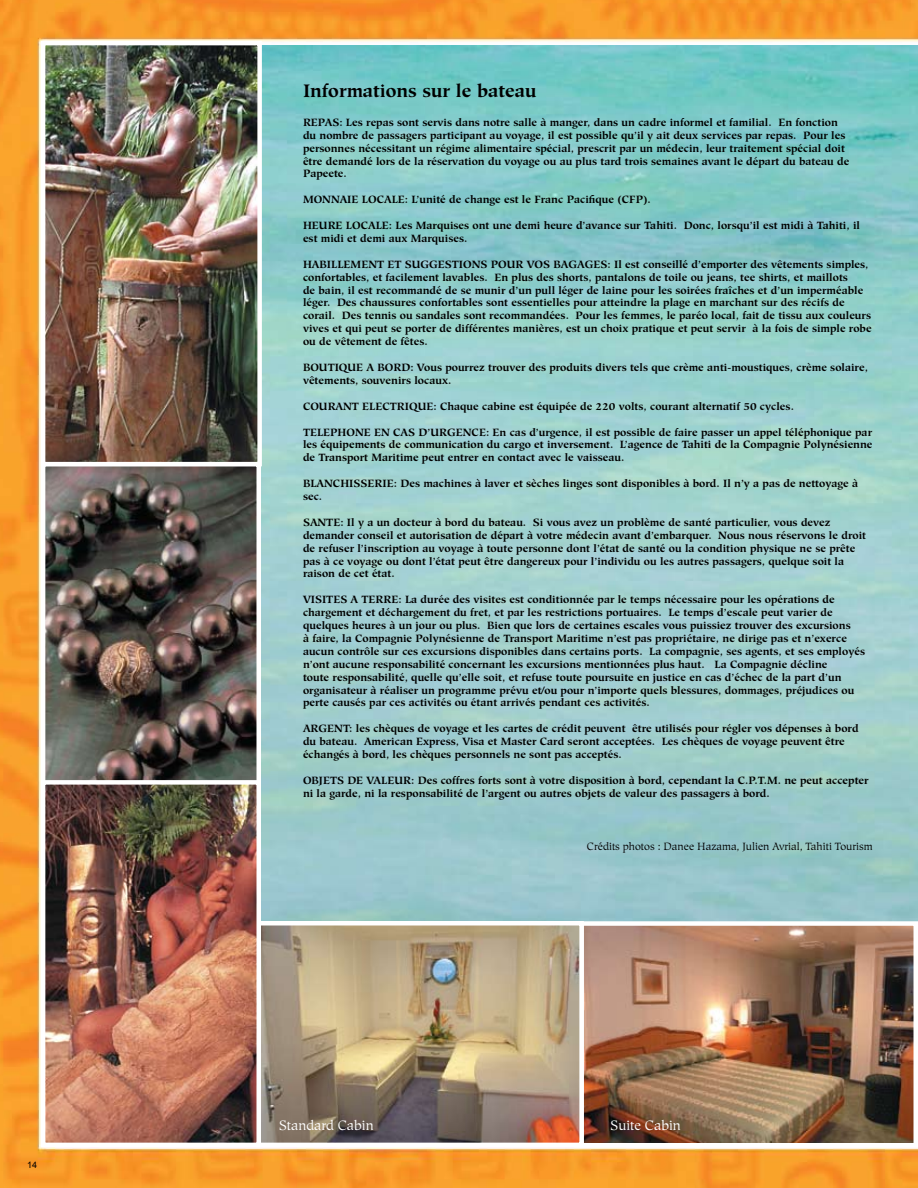
<style>
.page{position:relative;width:918px;height:1188px;background:#fff}
.page>*{position:absolute;margin:0;border:0;box-sizing:border-box;transform-origin:0 0}
.t1{font:700 18px "Hiroshige";color:#000}
.t2{font:13.5px "Hiroshige";color:#fff}
.t3{font:700 10.5px/12.9px "Hiroshige";color:#000}
.t4{font:10.5px "Hiroshige";color:#000}
.t5{font:9px "Arial";color:#000}
</style>
<div class="page">
<img style="left:0;top:0;width:918px;height:1188px">
<img style="left:263px;top:45px;width:655px;height:874px">
<img style="left:577px;top:919px;width:341px;height:231px">
<img style="left:263px;top:919px;width:323px;height:230px">
<img style="left:39px;top:39px;width:225px;height:430px">
<img style="left:39px;top:460px;width:224px;height:318px">
<img style="left:39px;top:778px;width:224px;height:371px">
<p class="t5" style="left:27px;top:1158px;width:12px">14</p>
<h1 class="t1" style="left:303px;top:80px;width:235px">Informations sur le bateau</h1>
<p class="t3" style="left:303px;top:116px;width:548px">REPAS: Les repas sont servis dans notre salle à manger, dans un cadre informel et familial. En fonction du nombre de passagers participant au voyage, il est possible qu’il y ait deux services par repas. Pour les personnes nécessitant un régime alimentaire spécial, prescrit par un médecin, leur traitement spécial doit être demandé lors de la réservation du voyage ou au plus tard trois semaines avant le départ du bateau de Papeete.</p>
<p class="t3" style="left:303px;top:193px;width:349px">MONNAIE LOCALE: L’unité de change est le Franc Pacifique (CFP).</p>
<p class="t3" style="left:303px;top:219px;width:559px">HEURE LOCALE: Les Marquises ont une demi heure d’avance sur Tahiti. Donc, lorsqu’il est midi à Tahiti, il est midi et demi aux Marquises.</p>
<p class="t3" style="left:303px;top:258px;width:570px">HABILLEMENT ET SUGGESTIONS POUR VOS BAGAGES: Il est conseillé d’emporter des vêtements simples, confortables, et facilement lavables. En plus des shorts, pantalons de toile ou jeans, tee shirts, et maillots<br>de bain, il est recommandé de se munir d’un pull léger de laine pour les soirées fraîches et d’un imperméable léger. Des chaussures confortables sont essentielles pour atteindre la plage en marchant sur des récifs de corail. Des tennis ou sandales sont recommandées. Pour les femmes, le paréo local, fait de tissu aux couleurs vives et qui peut se porter de différentes manières, est un choix pratique et peut servir à la fois de simple robe ou de vêtement de fêtes.</p>
<p class="t3" style="left:303px;top:361px;width:567px">BOUTIQUE A BORD: Vous pourrez trouver des produits divers tels que crème anti-moustiques, crème solaire, vêtements, souvenirs locaux.</p>
<p class="t3" style="left:303px;top:400px;width:492px">COURANT ELECTRIQUE: Chaque cabine est équipée de 220 volts, courant alternatif 50 cycles.</p>
<p class="t3" style="left:303px;top:425px;width:571px;text-align:justify">TELEPHONE EN CAS D’URGENCE: En cas d’urgence, il est possible de faire passer un appel téléphonique par les équipements de communication du cargo et inversement. L’agence de Tahiti de la Compagnie Polynésienne de Transport Maritime peut entrer en contact avec le vaisseau.</p>
<p class="t3" style="left:303px;top:477px;width:557px">BLANCHISSERIE: Des machines à laver et sèches linges sont disponibles à bord. Il n’y a pas de nettoyage à sec.</p>
<p class="t3" style="left:303px;top:516px;width:565px">SANTE: Il y a un docteur à bord du bateau. Si vous avez un problème de santé particulier, vous devez demander conseil et autorisation de départ à votre médecin avant d’embarquer. Nous nous réservons le droit de refuser l’inscription au voyage à toute personne dont l’état de santé ou la condition physique ne se prête pas à ce voyage ou dont l’état peut être dangereux pour l’individu ou les autres passagers, quelque soit la raison de cet état.</p>
<p class="t3" style="left:303px;top:593px;width:564px">VISITES A TERRE: La durée des visites est conditionnée par le temps nécessaire pour les opérations de chargement et déchargement du fret, et par les restrictions portuaires. Le temps d’escale peut varier de quelques heures à un jour ou plus. Bien que lors de certaines escales vous puissiez trouver des excursions<br>à faire, la Compagnie Polynésienne de Transport Maritime n’est pas propriétaire, ne dirige pas et n’exerce aucun contrôle sur ces excursions disponibles dans certains ports. La compagnie, ses agents, et ses employés n’ont aucune responsabilité concernant les excursions mentionnées plus haut. La Compagnie décline<br>toute responsabilité, quelle qu’elle soit, et refuse toute poursuite en justice en cas d’échec de la part d’un organisateur à réaliser un programme prévu et/ou pour n’importe quels blessures, dommages, préjudices ou perte causés par ces activités ou étant arrivés pendant ces activités.</p>
<p class="t3" style="left:303px;top:722px;width:557px">ARGENT: les chèques de voyage et les cartes de crédit peuvent être utilisés pour régler vos dépenses à bord du bateau. American Express, Visa et Master Card seront acceptées. Les chèques de voyage peuvent être échangés à bord, les chèques personnels ne sont pas acceptés.</p>
<p class="t3" style="left:303px;top:774px;width:567px">OBJETS DE VALEUR: Des coffres forts sont à votre disposition à bord, cependant la C.P.T.M. ne peut accepter ni la garde, ni la responsabilité de l’argent ou autres objets de valeur des passagers à bord.</p>
<p class="t4" style="left:587px;top:840px;width:287px">Crédits photos : Danee Hazama, Julien Avrial, Tahiti Tourism</p>
<p class="t2" style="left:279px;top:1117px;width:96px">Standard Cabin</p>
<p class="t2" style="left:611px;top:1117px;width:72px">Suite Cabin</p>
</div>
